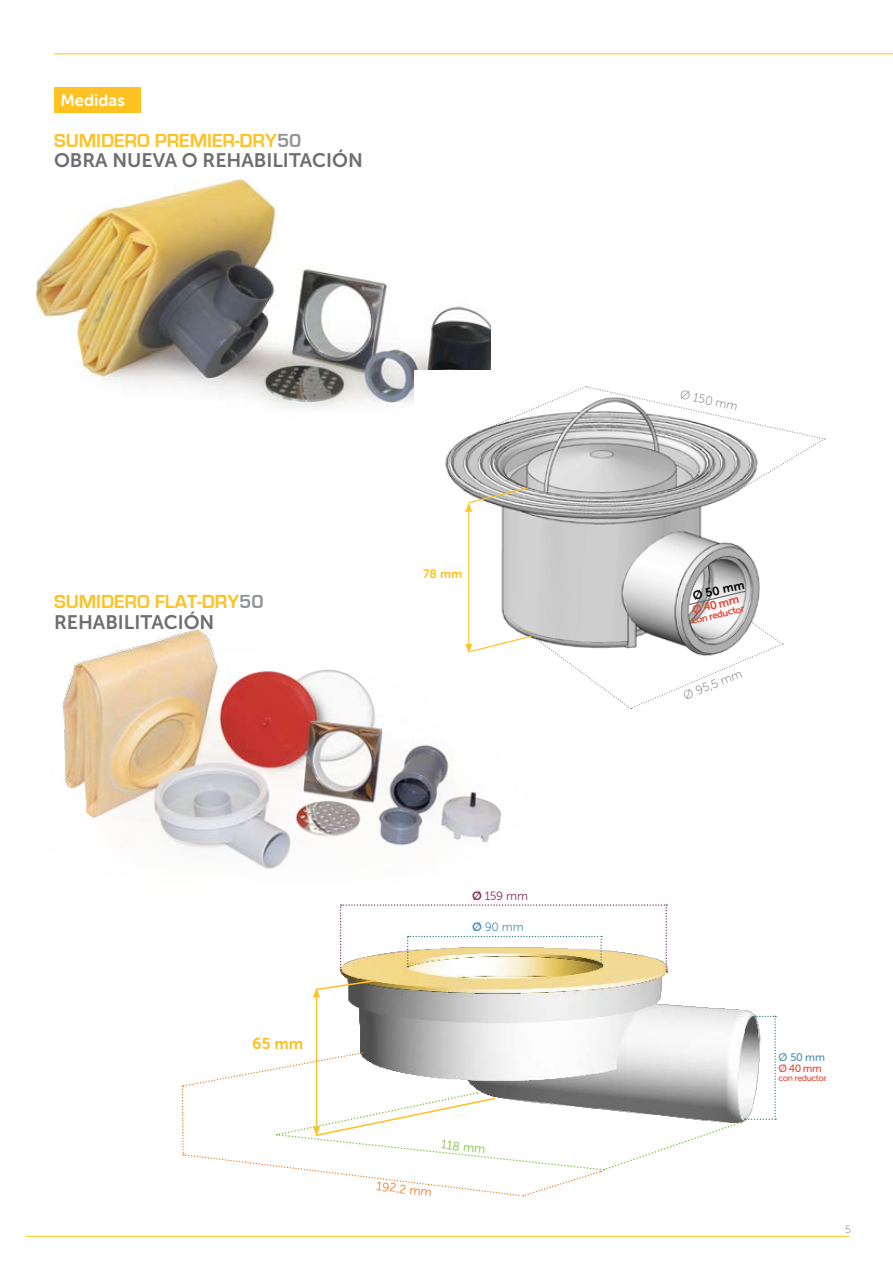
<style>
.page{position:relative;width:893px;height:1263px;background:#fff}
.page>*{position:absolute;margin:0;border:0;box-sizing:border-box;transform-origin:0 0}
.t1{font:19.5px "Museo Sans 700";color:#6d6e71}
.t2{font:700 19.5px "Eurostile";color:#ffc222}
.t3{font:700 19.5px "Eurostile";color:#939598}
.t4{font:16.5px "Museo Sans 700";color:#fff}
.t5{font:15.75px "Museo Sans 700";color:#fec022}
.t6{font:12.3px "Museo Sans 300";color:#f47b20}
.t7{font:12.3px "Museo Sans 300";color:#80c342}
.t8{font:12.15px "Museo Sans 100";color:#6d6e71}
.t9{font:12.15px "Museo Sans 700";color:#000}
.t10{font:12.15px "Museo Sans 700";color:#fec022}
.t11{font:12px "Museo Sans 300";color:#862d66}
.t12{font:12px "Museo Sans 300";color:#5092b6}
.t13{font:11.7px "Museo Sans 700";color:#e54b39}
.t14{font:10.95px "Museo Sans 500";color:#5092b6}
.t15{font:10.5px "Museo Sans 500";color:#e54b39}
.t16{font:10.5px "Museo Sans 100";color:#6d6e71}
.t17{font:9.75px "Museo Sans 700";color:#e54b39}
.t18{font:8.7px "Museo Sans 500";letter-spacing:-.05em;color:#e54b39}
.s1{font-family:"Museo Sans 700"}
</style>
<div class="page">
<hr style="left:26px;top:1236px;width:823px;height:1px;background:#ffc222">
<img style="left:35px;top:179px;width:456px;height:229px">
<img style="left:414px;top:370px;width:370px;height:275px">
<svg style="left:687px;top:590px;width:60px;height:16px"></svg>
<hr style="left:468px;top:510px;width:1px;height:135px;background:#ffc222">
<svg style="left:465px;top:386px;width:360px;height:126px"></svg>
<svg style="left:531px;top:614px;width:252px;height:95px"></svg>
<hr style="left:54px;top:54px;width:839px;height:1px;background:#ffc222">
<div style="left:54px;top:87px;width:87px;height:25px;background:#ffc222"></div>
<img style="left:62px;top:576px;width:469px;height:293px">
<img style="left:317px;top:966px;width:460px;height:154px">
<hr style="left:316px;top:996px;width:1px;height:132px;background:#ffc222">
<svg style="left:313px;top:979px;width:63px;height:19px"></svg>
<svg style="left:340px;top:904px;width:327px;height:68px"></svg>
<svg style="left:181px;top:1016px;width:595px;height:181px"></svg>
<p class="t4" style="left:60px;top:91px;width:66px">Medidas</p>
<p class="t2" style="left:54px;top:130px;width:199px">SUMIDERO PREMIER-DRY</p>
<p class="t3" style="left:277px;top:130px;width:26px">50</p>
<p class="t1" style="left:54px;top:150px;width:311px">OBRA NUEVA O REHABILITACIÓN</p>
<p class="t2" style="left:54px;top:591px;width:161px">SU MIDERO FLAT-DRY</p>
<p class="t3" style="left:239px;top:591px;width:26px">50</p>
<p class="t1" style="left:54px;top:611px;width:162px">REHABILITACIÓN</p>
<p class="t10" style="left:423px;top:567px;width:41px">78 mm</p>
<p class="t5" style="left:252px;top:1035px;width:52px">65 mm</p>
<p class="t11" style="left:472px;top:889px;width:57px"><span class="s1">Ø</span> 159 mm</p>
<p class="t12" style="left:472px;top:921px;width:53px"><span class="s1">Ø</span> 90 mm</p>
<p class="t7" style="left:442px;top:1137px;width:46px;rotate:7deg">118 mm</p>
<p class="t6" style="left:378px;top:1179px;width:57px;rotate:7deg">192,2 mm</p>
<p class="t8" style="left:682px;top:388px;width:60px;rotate:12deg">Ø 150 mm</p>
<p class="t9" style="left:692px;top:589px;width:54px;rotate:-12deg">Ø 50 mm</p>
<p class="t13" style="left:691px;top:604px;width:49px;rotate:-14deg">Ø 40 mm</p>
<p class="t17" style="left:690px;top:615px;width:56px;rotate:-13deg">con reductor</p>
<p class="t8" style="left:681px;top:690px;width:64px;rotate:-22deg">Ø 95,5 mm</p>
<p class="t14" style="left:779px;top:1051px;width:48px">Ø 50 mm</p>
<p class="t15" style="left:779px;top:1062px;width:45px">Ø 40 mm</p>
<p class="t18" style="left:779px;top:1073px;width:50px">con reductor</p>
<p class="t16" style="left:845px;top:1224px;width:7px">5</p>
</div>
